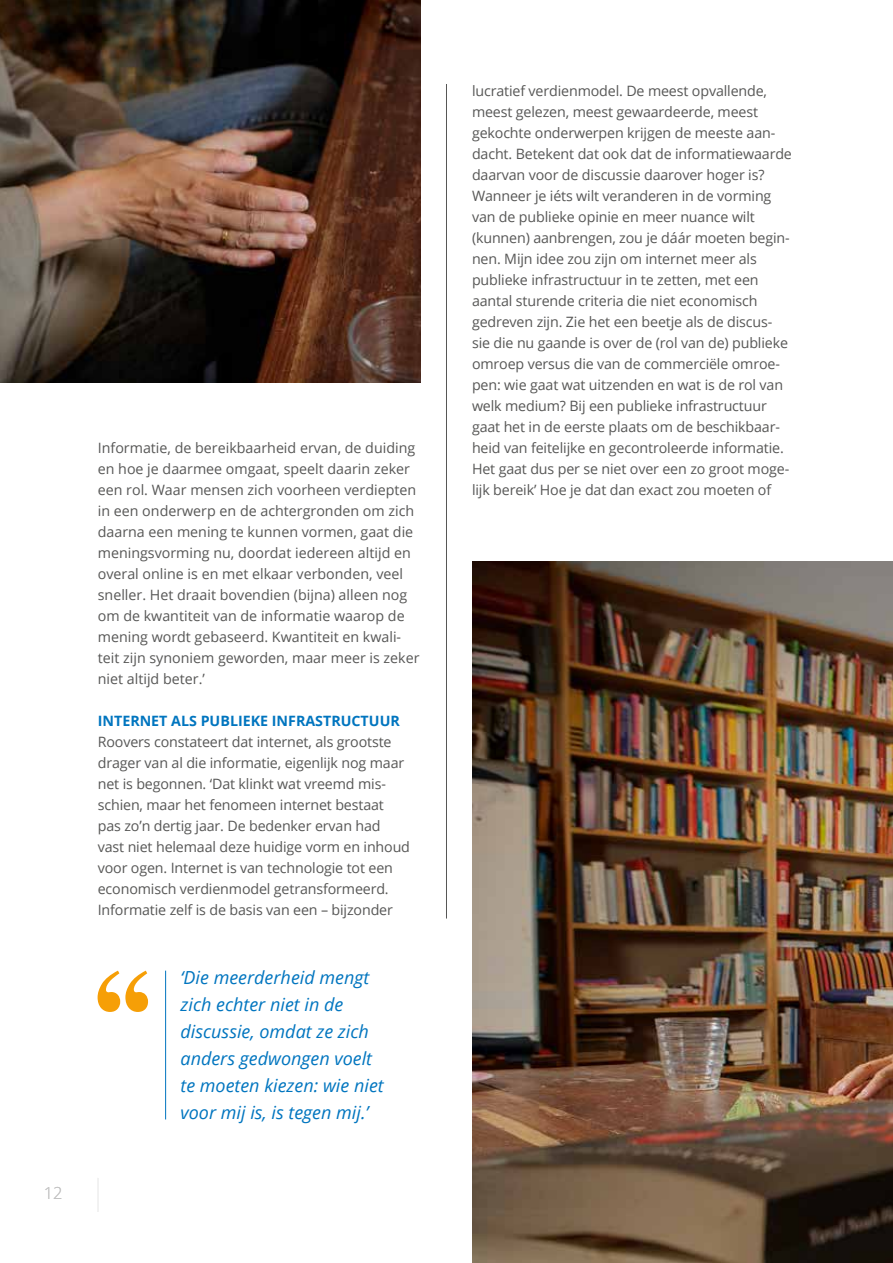
<style>
.page{position:relative;width:893px;height:1263px;background:#fff}
.page>*{position:absolute;margin:0;border:0;box-sizing:border-box;transform-origin:0 0}
.t1{font:italic 18px/27px "Open Sans";color:#0075bf}
.t2{font:300 16.5px "Open Sans";color:#c2c2c2}
.t3{font:14.25px/21px "Open Sans";letter-spacing:-.01em;color:#575756}
.t4{font:700 14.25px "Open Sans";color:#0075bf}
</style>
<div class="page">
<img style="left:472px;top:561px;width:421px;height:702px">
<img style="left:0;top:0;width:421px;height:383px">
<hr style="left:446px;top:84px;width:1px;height:834px;background:#575756">
<hr style="left:165px;top:971px;width:1px;height:148px;background:#0075bf">
<svg style="left:98px;top:971px;width:50px;height:41px"></svg>
<p class="t2" style="left:44px;top:1182px;width:20px">12</p>
<p class="t3" style="left:98px;top:437px;width:323px">Informatie, de bereikbaarheid ervan, de duiding en hoe je daarmee omgaat, speelt daarin zeker een rol. Waar mensen zich voorheen verdiepten in een onderwerp en de achtergronden om zich daarna een mening te kunnen vormen, gaat die meningsvorming nu, doordat iedereen altijd en overal online is en met elkaar verbonden, veel sneller. Het draait bovendien (bijna) alleen nog om de kwantiteit van de informatie waarop de mening wordt gebaseerd. Kwantiteit en kwali&shy;teit zijn synoniem geworden, maar meer is zeker niet altijd beter.’</p>
<p class="t4" style="left:98px;top:711px;width:304px">INTERNET ALS PUBLIEKE INFRASTRUCTUUR</p>
<p class="t3" style="left:98px;top:731px;width:314px">Roovers constateert dat internet, als grootste drager van al die informatie, eigenlijk nog maar net is begonnen. ‘Dat klinkt wat vreemd mis&shy;schien, maar het fenomeen internet bestaat pas zo’n dertig jaar. De bedenker ervan had vast niet helemaal deze huidige vorm en inhoud voor ogen. Internet is van technologie tot een economisch verdienmodel getransformeerd.<br>Informatie zelf is de basis van een – bijzonder</p>
<p class="t1" style="left:180px;top:964px;width:205px">‘Die meerderheid mengt zich echter niet in de discussie, omdat ze zich anders gedwongen voelt te moeten kiezen: wie niet voor mij is, is tegen mij.’</p>
<p class="t3" style="left:472px;top:80px;width:321px">lucratief verdienmodel. De meest opvallende, meest gelezen, meest gewaardeerde, meest gekochte onderwerpen krijgen de meeste aan&shy;dacht. Betekent dat ook dat de informatiewaarde daarvan voor de discussie daarover hoger is?<br>Wanneer je iéts wilt veranderen in de vorming van de publieke opinie en meer nuance wilt (kunnen) aanbrengen, zou je dáár moeten begin&shy;nen. Mijn idee zou zijn om internet meer als publieke infrastructuur in te zetten, met een aantal sturende criteria die niet economisch gedreven zijn. Zie het een beetje als de discus&shy;sie die nu gaande is over de (rol van de) publieke omroep versus die van de commerciële omroe&shy;pen: wie gaat wat uitzenden en wat is de rol van welk medium? Bij een publieke infrastructuur gaat het in de eerste plaats om de beschikbaar&shy;heid van feitelijke en gecontroleerde informatie.<br>Het gaat dus per se niet over een zo groot moge&shy;lijk bereik’ Hoe je dat dan exact zou moeten of</p>
</div>
